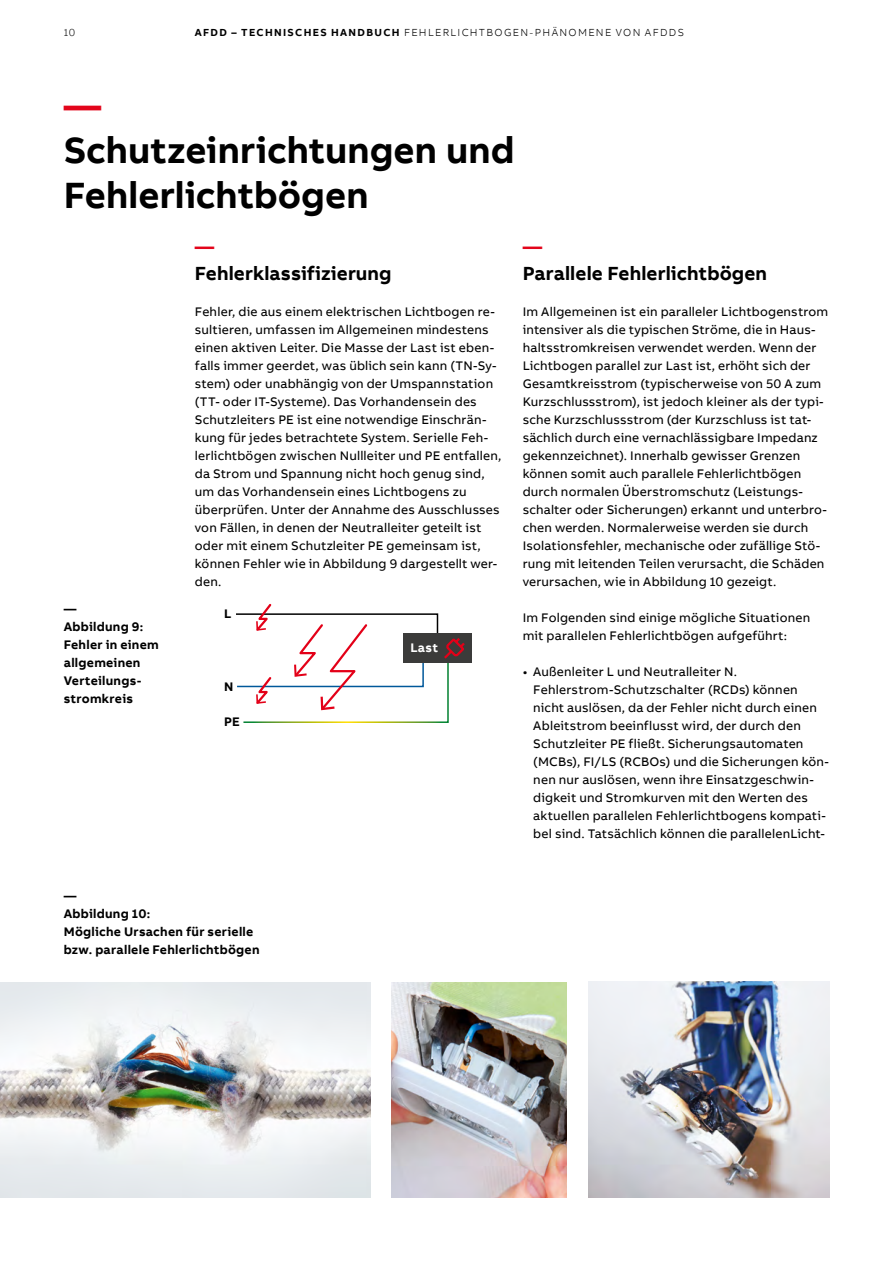
<style>
.page{position:relative;width:893px;height:1263px;background:#fff}
.page>*{position:absolute;margin:0;border:0;box-sizing:border-box;transform-origin:0 0}
.t1{font:700 37.5px/45px "AB Bvoice";color:#000}
.t2{font:700 37.5px "AB Bvoice";color:#e3051b}
.t3{font:700 19.5px "AB Bvoice";letter-spacing:.005em;color:#000}
.t4{font:700 19.5px "AB Bvoice";color:#e3051b}
.t5{font:12.75px/18px "AB Bvoice";letter-spacing:.015em;color:#000}
.t6{font:700 12.75px/18px "AB Bvoice";letter-spacing:.02em;color:#000}
.t7{font:700 12.75px "AB Bvoice";color:#fff}
.t8{font:300 10.5px "AB Bvoice";letter-spacing:.12em;color:#000}
.s1{font-weight:700}
</style>
<div class="page">
<div style="left:403px;top:633px;width:68px;height:30px;background:#3b3b3a"></div>
<svg style="left:236px;top:604px;width:229px;height:119px"></svg>
<img style="left:588px;top:982px;width:241px;height:216px">
<img style="left:0;top:982px;width:370px;height:216px">
<img style="left:392px;top:982px;width:175px;height:216px">
<p class="t8" style="left:64px;top:26px;width:13px">10</p>
<p class="t8" style="left:195px;top:26px;width:490px"><span class="s1">AFDD – TECHNISCHES HANDBUCH</span> FEHLERLICHTBOGEN-PHÄNOMENE VON AFDDS</p>
<h1 class="t2" style="left:64px;top:81px;width:39px">—</h1>
<h1 class="t1" style="left:64px;top:128px;width:452px">Schutzeinrichtungen und<br>Fehlerlichtbögen</h1>
<h2 class="t4" style="left:195px;top:234px;width:21px">—</h2>
<h2 class="t3" style="left:195px;top:261px;width:198px">Fehlerklassifizierung</h2>
<h2 class="t4" style="left:523px;top:234px;width:21px">—</h2>
<h2 class="t3" style="left:523px;top:261px;width:246px">Parallele Fehlerlichtbögen</h2>
<p class="t6" style="left:64px;top:599px;width:97px">—<br>Abbildung 9:<br>Fehler in einem allgemeinen<br>Verteilungs&shy;stromkreis</p>
<p class="t5" style="left:195px;top:303px;width:308px">Fehler, die aus einem elektrischen Lichtbogen re&shy;sultieren, umfassen im Allgemeinen mindestens einen aktiven Leiter. Die Masse der Last ist eben&shy;falls immer geerdet, was üblich sein kann (TN-Sy&shy;stem) oder unabhängig von der Umspannstation (TT- oder IT-Systeme). Das Vorhandensein des Schutzleiters PE ist eine notwendige Einschrän&shy;kung für jedes betrachtete System. Serielle Feh&shy;lerlichtbögen zwischen Nullleiter und PE entfallen, da Strom und Spannung nicht hoch genug sind, um das Vorhandensein eines Lichtbogens zu überprüfen. Unter der Annahme des Ausschlusses von Fällen, in denen der Neutralleiter geteilt ist oder mit einem Schutzleiter PE gemeinsam ist, können Fehler wie in Abbildung 9 dargestellt wer&shy;den.</p>
<p class="t5" style="left:523px;top:303px;width:307px">Im Allgemeinen ist ein paralleler Lichtbogenstrom intensiver als die typischen Ströme, die in Haus&shy;haltsstromkreisen verwendet werden. Wenn der Lichtbogen parallel zur Last ist, erhöht sich der Gesamtkreisstrom (typischerweise von 50 A zum Kurzschlussstrom), ist jedoch kleiner als der typi&shy;sche Kurzschlussstrom (der Kurzschluss ist tat&shy;sächlich durch eine vernachlässigbare Impedanz gekennzeichnet). Innerhalb gewisser Grenzen können somit auch parallele Fehlerlichtbögen durch normalen Überstromschutz (Leistungs&shy;schalter oder Sicherungen) erkannt und unterbro&shy;chen werden. Normalerweise werden sie durch Isolationsfehler, mechanische oder zufällige Stö&shy;rung mit leitenden Teilen verursacht, die Schäden verursachen, wie in Abbildung 10 gezeigt.</p>
<p class="t5" style="left:523px;top:609px;width:289px">Im Folgenden sind einige mögliche Situationen mit parallelen Fehlerlichtbögen aufgeführt:</p>
<p class="t5" style="left:533px;top:663px;width:297px;text-indent:-11px">• Außenleiter L und Neutralleiter N.<br>Fehlerstrom-Schutzschalter (RCDs) können nicht auslösen, da der Fehler nicht durch einen Ableitstrom beeinflusst wird, der durch den Schutzleiter PE fließt. Sicherungsautomaten (MCBs), FI/LS (RCBOs) und die Sicherungen kön&shy;nen nur auslösen, wenn ihre Einsatzgeschwin&shy;digkeit und Stromkurven mit den Werten des aktuellen parallelen Fehlerlichtbogens kompati&shy;bel sind. Tatsächlich können die parallelenLicht-</p>
<p class="t6" style="left:224px;top:605px;width:9px">L</p>
<p class="t7" style="left:410px;top:639px;width:29px">Last</p>
<p class="t6" style="left:224px;top:677px;width:11px">N</p>
<p class="t6" style="left:224px;top:712px;width:17px">PE</p>
<p class="t6" style="left:64px;top:887px;width:197px">—<br>Abbildung 10:<br>Mögliche Ursachen für serielle bzw. parallele Fehlerlichtbögen</p>
</div>
